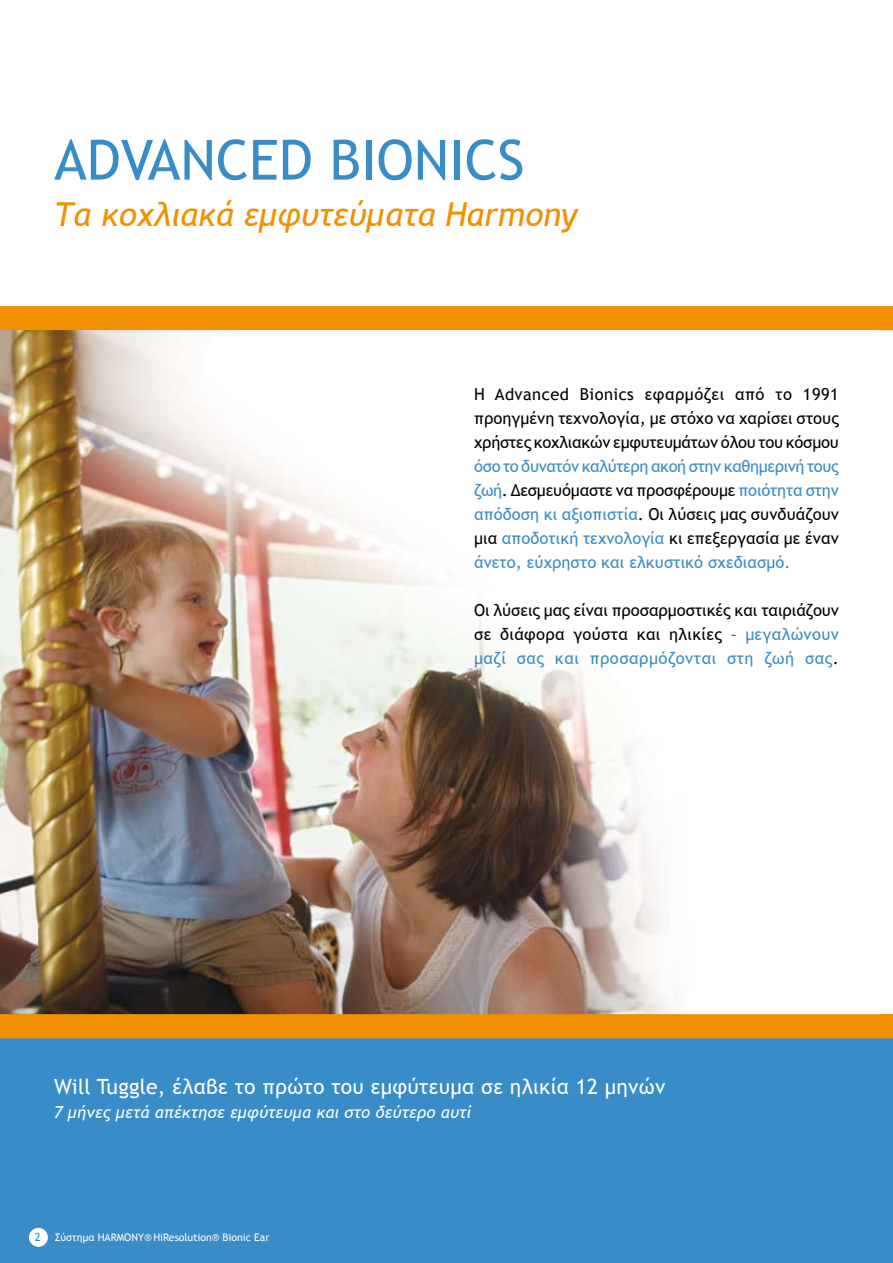
<style>
.page{position:relative;width:893px;height:1263px;background:#fff}
.page>*{position:absolute;margin:0;border:0;box-sizing:border-box;transform-origin:0 0}
.t1{font:55.5px "Trebuchet MS";color:#388cc7}
.t2{font:italic 33px "Trebuchet MS";color:#f19000}
.t3{font:21px "Trebuchet MS";letter-spacing:.01em;color:#fff}
.t4{font:16.5px/24px "Trebuchet MS";letter-spacing:.01em;color:#000;text-align:justify}
.t5{font:16.5px/24px "Trebuchet MS";color:#388cc7;text-align:justify}
.t6{font:italic 16.5px "Trebuchet MS";letter-spacing:.01em;color:#fff}
.t7{font:10.5px "Trebuchet MS";color:#fff}
.s1{color:#000}
.s2{color:#388cc7}
.s3{font-size:11.25px;color:#388cc7}
</style>
<div class="page">
<div style="left:0;top:1028px;width:893px;height:235px;background:#388cc7"></div>
<img style="left:0;top:306px;width:893px;height:733px">
<div style="left:29px;top:1228px;width:19px;height:19px;background:#fff;border-radius:50%"></div>
<h1 class="t1" style="left:54px;top:127px;width:472px">Advanced Bion ics</h1>
<h2 class="t2" style="left:54px;top:195px;width:525px">Τα κοχλιακά εμφυτεύματα Harmony</h2>
<p class="t4" style="left:474px;top:382px;width:366px">Η Advanced Bionics εφαρμόζει από το 1991 προηγμένη τεχνολογία, με στόχο να χαρίσει στους χρήστες κοχλιακών εμφυτευμάτων όλου του κόσμου</p>
<p class="t5" style="left:474px;top:454px;width:366px">όσο το δυνατόν καλύτερη ακοή στην καθημερινή τους ζωή<span class="s1">. Δεσμευόμαστε να προσφέρουμε</span> ποιότητα στην απόδοση κι αξιοπιστία<span class="s1">. Οι λύσεις μας συνδυάζουν μια</span> αποδοτική τεχνολογία <span class="s1">κι επεξεργασία με έναν </span>άνετο, εύχρηστο και ελκυστικό σχεδιασμό.</p>
<p class="t4" style="left:474px;top:598px;width:367px">Οι λύσεις μας είναι προσαρμοστικές και ταιριάζουν σε διάφορα γούστα και ηλικίες – <span class="s2">μεγαλώνουν μαζί σας και προσαρμόζονται στη ζωή σας</span>.</p>
<p class="t3" style="left:54px;top:1074px;width:613px">Will Tuggle, έλαβε το πρώτο του εμφύτευμα σε ηλικία 12 μηνών</p>
<p class="t6" style="left:54px;top:1102px;width:419px">7 μήνες μετά απέκτησε εμφύτευμα και στο δεύτερο αυτί</p>
<p class="t7" style="left:35px;top:1231px;width:236px"><span class="s3">2</span> Σύστημα HARMONY® HiResolution® Bionic Ear</p>
</div>
